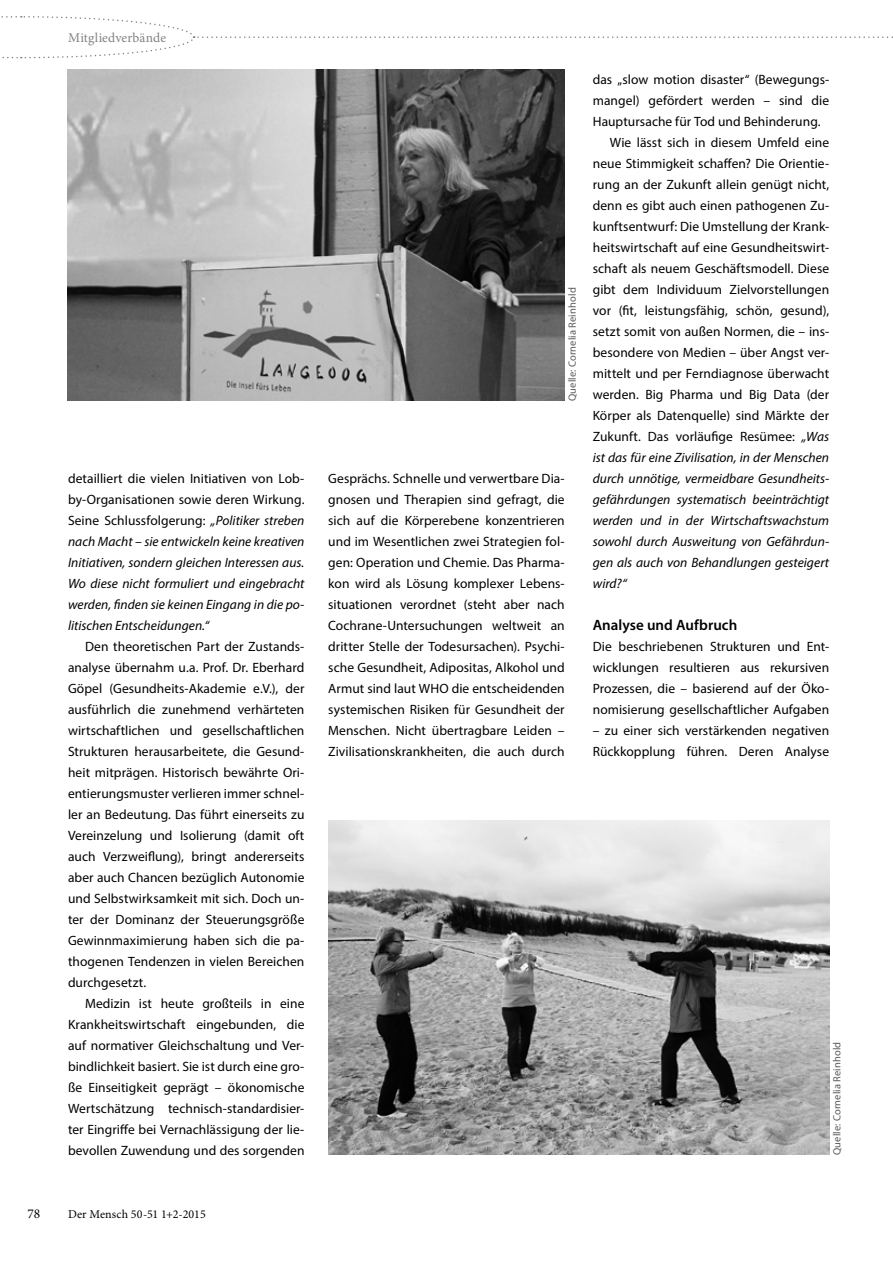
<style>
.page{position:relative;width:893px;height:1263px;background:#fff}
.page>*{position:absolute;margin:0;border:0;box-sizing:border-box;transform-origin:0 0}
.t1{font:600 15px "Myriad Pro";color:#000}
.t2{font:13.5px/21px "Myriad Pro";letter-spacing:.005em;color:#000;text-align:justify}
.t3{font:italic 13.5px/21px "Myriad Pro";color:#000;text-align:justify}
.t4{font:13.5px "Minion Pro";letter-spacing:.005em;color:#808285}
.t5{font:13.5px "Minion Pro";color:#000}
.t6{font:12px "Minion Pro";letter-spacing:.01em;color:#000}
.t7{font:10.5px "Myriad Pro";letter-spacing:.015em;color:#58595b}
.s1{font-style:normal}
.s2{font-style:italic}
</style>
<div class="page">
<svg style="left:1px;top:16px;width:892px;height:43px"></svg>
<img style="left:68px;top:69px;width:497px;height:332px">
<img style="left:328px;top:821px;width:501px;height:334px">
<p class="t4" style="left:68px;top:29px;width:100px">Mitgliedverbände</p>
<p class="t3" style="left:68px;top:468px;width:238px"><span class="s1">detailliert die vielen Initiativen von Lob&shy;by-Organisationen sowie deren Wirkung.<br>Seine Schlussfolgerung:</span> „Politiker streben nach Macht – sie entwickeln keine kreativen Initiativen, sondern gleichen Interessen aus.<br>Wo diese nicht formuliert und eingebracht werden, finden sie keinen Eingang in die po&shy;litischen Entscheidungen.“</p>
<p class="t2" style="left:68px;top:636px;width:238px;text-indent:17px">Den theoretischen Part der Zustands&shy;analyse übernahm u.a. Prof. Dr. Eberhard Göpel (Gesundheits-Akademie e.V.), der ausführlich die zunehmend verhärteten wirtschaftlichen und gesellschaftlichen Strukturen herausarbeitete, die Gesund&shy;heit mitprägen. Historisch bewährte Ori&shy;entierungsmuster verlieren immer schnel&shy;ler an Bedeutung. Das führt einerseits zu Vereinzelung und Isolierung (damit oft auch Verzweiflung), bringt andererseits aber auch Chancen bezüglich Autonomie und Selbstwirksamkeit mit sich. Doch un&shy;ter der Dominanz der Steuerungsgröße Gewinnmaximierung haben sich die pa&shy;thogenen Tendenzen in vielen Bereichen durchgesetzt.</p>
<p class="t2" style="left:68px;top:993px;width:238px;text-indent:17px">Medizin ist heute großteils in eine Krankheitswirtschaft eingebunden, die auf normativer Gleichschaltung und Ver&shy;bindlichkeit basiert. Sie ist durch eine gro&shy;ße Einseitigkeit geprägt – ökonomische Wertschätzung technisch-standardisier&shy;ter Eingriffe bei Vernachlässigung der lie&shy;bevollen Zuwendung und des sorgenden</p>
<p class="t5" style="left:28px;top:1205px;width:14px">78</p>
<p class="t6" style="left:68px;top:1206px;width:139px">Der Mensch 50-51 1+2-2015</p>
<p class="t7" style="left:566px;top:401px;width:115px;rotate:-90deg">Quelle: Cornelia Reinhold</p>
<p class="t2" style="left:328px;top:468px;width:238px">Gesprächs. Schnelle und verwertbare Dia&shy;gnosen und Therapien sind gefragt, die sich auf die Körperebene konzentrieren und im Wesentlichen zwei Strategien fol&shy;gen: Operation und Chemie. Das Pharma&shy;kon wird als Lösung komplexer Lebens&shy;situationen verordnet (steht aber nach Cochrane-Untersuchungen weltweit an dritter Stelle der Todesursachen). Psychi&shy;sche Gesundheit, Adipositas, Alkohol und Armut sind laut WHO die entscheidenden systemischen Risiken für Gesundheit der Menschen. Nicht übertragbare Leiden – Zivilisationskrankheiten, die auch durch</p>
<p class="t2" style="left:593px;top:69px;width:238px">das „slow motion disaster“ (Bewegungs-</p>
<p class="t2" style="left:593px;top:90px;width:238px">mangel) gefördert werden – sind die</p>
<p class="t2" style="left:593px;top:111px;width:229px">Hauptursache für Tod und Behinderung.</p>
<p class="t2" style="left:610px;top:132px;width:221px">Wie lässt sich in diesem Umfeld eine</p>
<p class="t2" style="left:593px;top:153px;width:238px">neue Stimmigkeit schaffen? Die Orientie-</p>
<p class="t2" style="left:593px;top:174px;width:238px">rung an der Zukunft allein genügt nicht,</p>
<p class="t2" style="left:593px;top:195px;width:238px">denn es gibt auch einen pathogenen Zu-</p>
<p class="t2" style="left:593px;top:216px;width:238px">kunftsentwurf: Die Umstellung der Krank-</p>
<p class="t2" style="left:593px;top:237px;width:238px">heitswirtschaft auf eine Gesundheitswirt-</p>
<p class="t2" style="left:593px;top:258px;width:238px">schaft als neuem Geschäftsmodell. Diese</p>
<p class="t2" style="left:593px;top:279px;width:238px">gibt dem Individuum Zielvorstellungen</p>
<p class="t2" style="left:593px;top:300px;width:238px">vor (fit, leistungsfähig, schön, gesund),</p>
<p class="t2" style="left:593px;top:321px;width:238px">setzt somit von außen Normen, die – ins-</p>
<p class="t2" style="left:593px;top:342px;width:238px">besondere von Medien – über Angst ver-</p>
<p class="t2" style="left:593px;top:363px;width:238px">mittelt und per Ferndiagnose überwacht</p>
<p class="t2" style="left:593px;top:384px;width:238px">werden. Big Pharma und Big Data (der</p>
<p class="t2" style="left:593px;top:405px;width:238px">Körper als Datenquelle) sind Märkte der</p>
<p class="t2" style="left:593px;top:426px;width:238px">Zukunft. Das vorläufige Resümee: <span class="s2">„Was</span></p>
<p class="t3" style="left:593px;top:447px;width:238px">ist das für eine Zivilisation, in der Menschen</p>
<p class="t3" style="left:593px;top:468px;width:238px">durch unnötige, vermeidbare Gesundheits-</p>
<p class="t3" style="left:593px;top:489px;width:238px">gefährdungen systematisch beeinträchtigt</p>
<p class="t3" style="left:593px;top:510px;width:238px">werden und in der Wirtschaftswachstum</p>
<p class="t3" style="left:593px;top:531px;width:238px">sowohl durch Ausweitung von Gefährdun-</p>
<p class="t3" style="left:593px;top:552px;width:238px">gen als auch von Behandlungen gesteigert</p>
<p class="t3" style="left:593px;top:573px;width:35px">wird?“</p>
<p class="t1" style="left:593px;top:615px;width:146px">Analyse und Aufbruch</p>
<p class="t2" style="left:593px;top:636px;width:238px">Die beschriebenen Strukturen und Ent&shy;wicklungen resultieren aus rekursiven Prozessen, die – basierend auf der Öko&shy;nomisierung gesellschaftlicher Aufgaben</p>
<p class="t2" style="left:593px;top:720px;width:238px">– zu einer sich verstärkenden negativen<br>Rückkopplung führen. Deren Analyse</p>
<p class="t7" style="left:830px;top:1155px;width:115px;rotate:-90deg">Quelle: Cornelia Reinhold</p>
</div>
